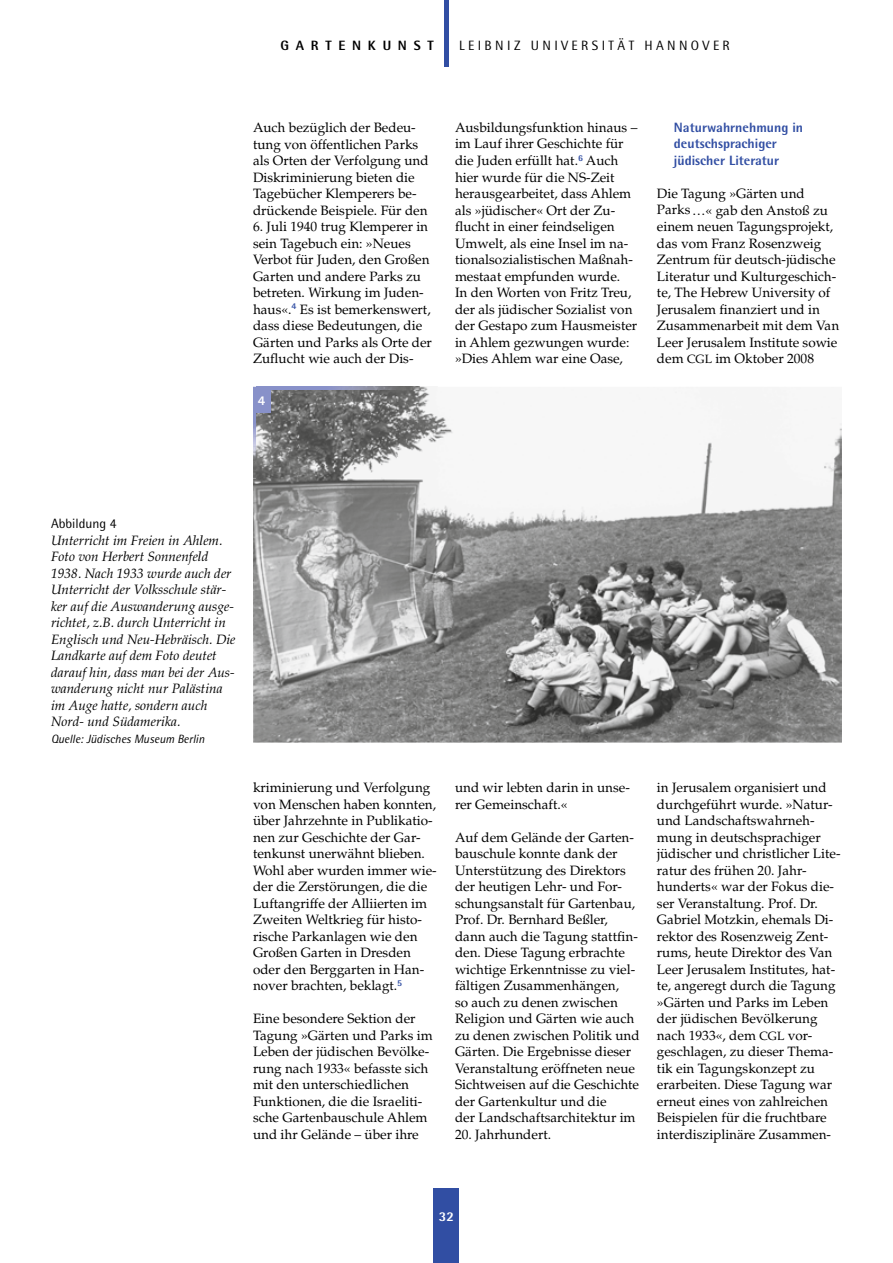
<style>
.page{position:relative;width:893px;height:1263px;background:#fff}
.page>*{position:absolute;margin:0;border:0;box-sizing:border-box;transform-origin:0 0}
.t1{font:13.5px/16.5px "Palatino";color:#000}
.t2{font:italic 13.5px/16.5px "Palatino";color:#000}
.t3{font:800 13.5px/16.5px "Rotis Semi Sans";color:#314ea3}
.t4{font:13.5px "Rotis Semi Sans";letter-spacing:.25em;color:#000}
.t5{font:800 13.5px "Rotis Semi Sans";letter-spacing:.5em;color:#000}
.t6{font:13.5px "Rotis Semi Sans";color:#000}
.t7{font:800 13.5px "Rotis Semi Sans";color:#fff}
.t8{font:italic 12px "Rotis Semi Sans";color:#000}
.s1{font-size:12px}
</style>
<div class="page">
<div style="left:444px;top:0;width:5px;height:66px;background:#314ea3"></div>
<div style="left:434px;top:1188px;width:25px;height:75px;background:#314ea3"></div>
<img style="left:253px;top:390px;width:589px;height:352px">
<img style="left:253px;top:412px;width:3px;height:66px">
<img style="left:270px;top:387px;width:158px;height:3px">
<div style="left:253px;top:387px;width:17px;height:25px;background:#8891c9"></div>
<p class="t5" style="left:281px;top:36px;width:155px">GARTENKUNST</p>
<p class="t4" style="left:459px;top:37px;width:272px">LEIBNIZ UNIVERSITÄT HANNOVER</p>
<p class="t1" style="left:253px;top:119px;width:177px">Auch bezüglich der Bedeu&shy;tung von öffentlichen Parks als Orten der Verfolgung und<br>Diskriminierung bieten die<br>Tagebücher Klemperers be&shy;drückende Beispiele. Für den</p>
<p class="t1" style="left:253px;top:218px;width:180px">6. Juli 1940 trug Klemperer in sein Tagebuch ein: »Neues<br>Verbot für Juden, den Großen<br>Garten und andere Parks zu betreten. Wirkung im Juden&shy;haus«.<sup>4</sup> Es ist bemerkenswert, dass diese Bedeutungen, die<br>Gärten und Parks als Orte der<br>Zuflucht wie auch der Dis-</p>
<p class="t7" style="left:258px;top:392px;width:9px">4</p>
<p class="t1" style="left:455px;top:119px;width:184px">Ausbildungsfunktion hinaus – im Lauf ihrer Geschichte für die Juden erfüllt hat.<sup>6</sup> Auch hier wurde für die NS-Zeit herausgearbeitet, dass Ahlem als »jüdischer« Ort der Zu&shy;flucht in einer feindseligen<br>Um welt, als eine Insel im na&shy;tionalsozialistischen Maßnah&shy;mestaat empfunden wurde.<br>In den Worten von Fritz Treu, der als jüdischer Sozialist von der Gestapo zum Hausmeister in Ahlem gezwungen wurde: »Dies Ahlem war eine Oase,</p>
<p class="t3" style="left:674px;top:119px;width:131px">Naturwahrnehmung in deutschsprachiger jüdischer Literatur</p>
<p class="t1" style="left:657px;top:185px;width:184px">Die Tagung »Gärten und<br>Parks…« gab den Anstoß zu einem neuen Tagungsprojekt, das vom Franz Rosenzweig<br>Zentrum für deutsch-jüdische<br>Literatur und Kulturgeschich&shy;te, The Hebrew University of<br>Jerusalem finanziert und in<br>Zusammenarbeit mit dem Van<br>Leer Jerusalem Institute sowie dem <span class="s1">CGL</span> im Oktober 2008</p>
<p class="t6" style="left:51px;top:515px;width:67px">Abbildung 4</p>
<p class="t2" style="left:51px;top:532px;width:186px">Unterricht im Freien in Ahlem.<br>Foto von Herbert Sonnenfeld<br>1938. Nach 1933 wurde auch der<br>Unterricht der Volksschule stär&shy;ker auf die Auswanderung ausge&shy;richtet, z.B. durch Unterricht in<br>Englisch und Neu-Hebräisch. Die<br>Landkarte auf dem Foto deutet darauf hin, dass man bei der Aus&shy;wanderung nicht nur Palästina im Auge hatte, sondern auch<br>Nord- und Südamerika.</p>
<p class="t8" style="left:51px;top:731px;width:155px">Quelle: Jüdisches Museum Berlin</p>
<p class="t1" style="left:253px;top:779px;width:185px">kriminierung und Verfolgung von Menschen haben konnten, über Jahrzehnte in Publikatio&shy;nen zur Geschichte der Gar&shy;tenkunst unerwähnt blieben.<br>Wohl aber wurden immer wie&shy;der die Zerstörungen, die die<br>Luftangriffe der Alliierten im<br>Zweiten Weltkrieg für histo&shy;rische Parkanlagen wie den<br>Großen Garten in Dresden oder den Berggarten in Han&shy;nover brachten, beklagt.<sup>5</sup></p>
<p class="t1" style="left:253px;top:1010px;width:181px">Eine besondere Sektion der<br>Tagung »Gärten und Parks im<br>Leben der jüdischen Bevölke&shy;rung nach 1933« befasste sich mit den unterschiedlichen<br>Funktionen, die die Israeliti&shy;sche Gartenbauschule Ahlem und ihr Gelände – über ihre</p>
<p class="t1" style="left:455px;top:779px;width:176px">und wir lebten darin in unse&shy;rer Gemeinschaft.«</p>
<p class="t1" style="left:455px;top:829px;width:186px">Auf dem Gelände der Garten&shy;bauschule konnte dank der<br>Unterstützung des Direktors der heutigen Lehr- und For&shy;schungsanstalt für Gartenbau,<br>Prof. Dr. Bernhard Beßler, dann auch die Tagung stattfin&shy;den. Diese Tagung erbrachte wichtige Erkenntnisse zu viel&shy;fältigen Zusammenhängen,<br>so auch zu denen zwischen<br>Religion und Gärten wie auch zu denen zwischen Politik und<br>Gärten. Die Ergebnisse dieser<br>Veranstaltung eröffneten neue<br>Sichtweisen auf die Geschichte der Gartenkultur und die<br>der Landschaftsarchitektur im</p>
<p class="t1" style="left:455px;top:1126px;width:98px">20. Jahrhundert.</p>
<p class="t1" style="left:657px;top:779px;width:185px">in Jerusalem organisiert und durchgeführt wurde. »Natur&shy;und Landschaftswahrneh&shy;mung in deutschsprachiger jüdischer und christlicher Lite&shy;ratur des frühen 20. Jahr&shy;hunderts« war der Fokus die&shy;ser Veranstaltung. Prof. Dr.<br>Gabriel Motzkin, ehemals Di&shy;rektor des Rosenzweig Zent&shy;rums, heute Direktor des Van<br>Leer Jerusalem Institutes, hat&shy;te, angeregt durch die Tagung »Gärten und Parks im Leben der jüdischen Bevölkerung nach 1933«, dem <span class="s1">CGL</span> vor&shy;geschlagen, zu dieser Thema&shy;tik ein Tagungskonzept zu<br>er arbeiten. Diese Tagung war erneut eines von zahlreichen<br>Beispielen für die fruchtbare interdisziplinäre Zusammen-</p>
<p class="t7" style="left:439px;top:1208px;width:17px">32</p>
</div>
